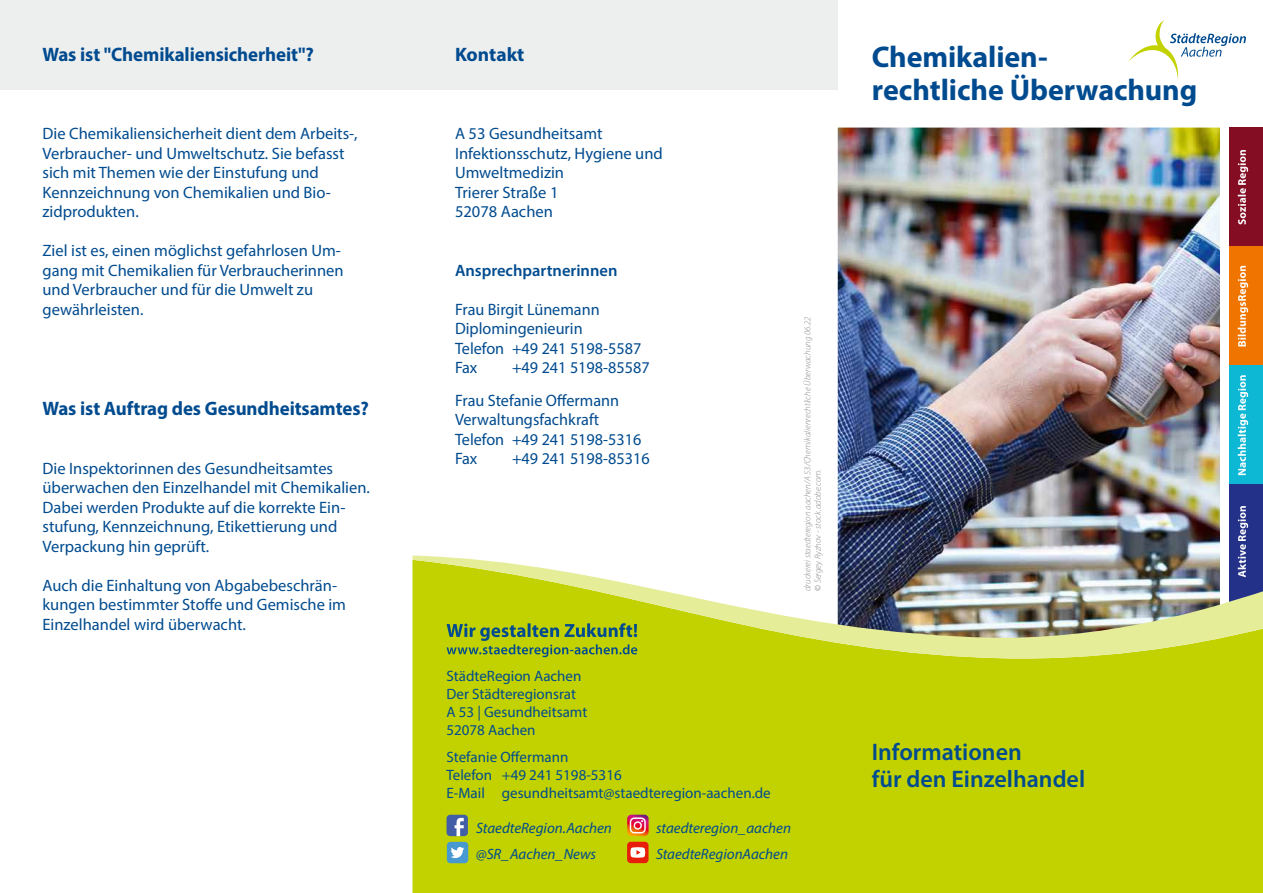
<style>
.page{position:relative;width:1263px;height:893px;background:#fff}
.page>*{position:absolute;margin:0;border:0;box-sizing:border-box;transform-origin:0 0}
.t1{font:700 30px "Myriad Pro";letter-spacing:-.005em;color:#004b8f}
.t2{font:600 24px "Myriad Pro";color:#004b8f}
.Fließ{font:700 19.5px "Myriad Pro";letter-spacing:-.005em;color:#004b8f}
.Fließ-2{font:16.5px/19.5px "Myriad Pro";color:#004b8f}
.t3{font:600 16.5px "Myriad Pro";color:#004b8f}
.t4{font:15px/18px "Myriad Pro";color:#004b8f}
.t5{font:italic 15px "Myriad Pro";color:#004b8f}
.t6{font:italic 300 9px/10.5px "Myriad Pro";color:#878988}
.s1{font-weight:400;font-style:normal}
</style>
<div class="page">
<div style="left:0;top:0;width:838px;height:89px;background:#edeeee"></div>
<div style="left:1229px;top:128px;width:34px;height:119px;background:#840c23"></div>
<svg style="left:1238px;top:150px;width:10px;height:74px"></svg>
<div style="left:1229px;top:247px;width:34px;height:119px;background:#f07500"></div>
<svg style="left:1238px;top:266px;width:10px;height:80px"></svg>
<div style="left:1229px;top:366px;width:34px;height:119px;background:#0db8d5"></div>
<svg style="left:1238px;top:375px;width:10px;height:100px"></svg>
<div style="left:1229px;top:485px;width:34px;height:119px;background:#233188"></div>
<svg style="left:1238px;top:506px;width:10px;height:49px"></svg>
<img style="left:838px;top:128px;width:382px;height:427px">
<div style="left:412px;top:659px;width:851px;height:234px;background:#c2d200"></div>
<img style="left:412px;top:555px;width:851px;height:104px">
<svg style="left:446px;top:623px;width:191px;height:34px;background:#8dad26"></svg>
<svg style="left:1128px;top:20px;width:118px;height:59px"></svg>
<svg style="left:446px;top:815px;width:22px;height:21px"></svg>
<svg style="left:627px;top:815px;width:22px;height:21px"></svg>
<div style="left:447px;top:842px;width:21px;height:21px;background:#4898d1;border-radius:4px"></div>
<svg style="left:451px;top:847px;width:13px;height:11px"></svg>
<div style="left:627px;top:842px;width:21px;height:21px;background:#e81d0b;border-radius:4px"></div>
<svg style="left:630px;top:847px;width:15px;height:11px"></svg>
<p class="Fließ" style="left:43px;top:42px;width:273px">Was ist "Chemikaliensicherheit"?</p>
<p class="Fließ-2" style="left:43px;top:124px;width:317px">Die Chemikaliensicherheit dient dem Arbeits-,<br>Verbraucher- und Umweltschutz. Sie befasst sich mit Themen wie der Einstufung und</p>
<p class="Fließ-2" style="left:43px;top:182px;width:290px">Kennzeichnung von Chemikalien und Bio&shy;zidprodukten.</p>
<p class="Fließ-2" style="left:43px;top:241px;width:303px">Ziel ist es, einen möglichst gefahrlosen Um&shy;gang mit Chemikalien für Verbraucherinnen und Verbraucher und für die Umwelt zu gewährleisten.</p>
<p class="Fließ" style="left:43px;top:396px;width:328px">Was ist Auftrag des Gesundheitsamtes?</p>
<p class="Fließ-2" style="left:43px;top:458px;width:292px">Die Inspektorinnen des Gesundheitsamtes</p>
<p class="Fließ-2" style="left:43px;top:478px;width:329px">überwachen den Einzelhandel mit Chemikalien.</p>
<p class="Fließ-2" style="left:43px;top:497px;width:304px">Dabei werden Produkte auf die korrekte Ein&shy;stufung, Kennzeichnung, Etikettierung und<br>Verpackung hin geprüft.</p>
<p class="Fließ-2" style="left:43px;top:575px;width:305px">Auch die Einhaltung von Abgabebeschrän&shy;kungen bestimmter Stoffe und Gemische im<br>Einzelhandel wird überwacht.</p>
<p class="Fließ" style="left:455px;top:42px;width:71px">Kontakt</p>
<p class="Fließ-2" style="left:455px;top:124px;width:149px">A 53 Gesundheitsamt</p>
<p class="Fließ-2" style="left:455px;top:143px;width:209px">Infektionsschutz, Hygiene und<br>Umweltmedizin</p>
<p class="Fließ-2" style="left:455px;top:182px;width:105px">Trierer Straße 1</p>
<p class="Fließ-2" style="left:455px;top:202px;width:99px">52078 Aachen</p>
<p class="t3" style="left:455px;top:260px;width:164px">Ansprechpartnerinnen</p>
<p class="Fließ-2" style="left:455px;top:299px;width:188px">Frau Birgit Lünemann<br>Diplomingenieurin<br>Telefon +49 241 5198-5587<br>Fax</p>
<p class="Fließ-2" style="left:512px;top:358px;width:139px">+49 241 5198-85587</p>
<p class="Fließ-2" style="left:455px;top:390px;width:188px">Frau Stefanie Offermann<br>Verwaltungsfachkraft<br>Telefon +49 241 5198-5316<br>Fax</p>
<p class="Fließ-2" style="left:512px;top:449px;width:139px">+49 241 5198-85316</p>
<p class="t6" style="left:802px;top:591px;width:276px;rotate:-90deg">druckerei staedteregion aachen/A 53/Chemikalienrechtliche Überwachung 06.22 <span class="s1">©</span> Sergey Ryzhov - stock.adobe.com.</p>
<p class="t4" style="left:446px;top:667px;width:142px">StädteRegion Aachen<br>Der Städteregionsrat<br>A 53 | Gesundheitsamt</p>
<p class="t4" style="left:446px;top:721px;width:91px">52078 Aachen</p>
<p class="t4" style="left:446px;top:747px;width:123px">Stefanie Offermann</p>
<p class="t4" style="left:446px;top:765px;width:177px">Telefon +49 241 5198-5316</p>
<p class="t4" style="left:446px;top:783px;width:326px">E-Mail gesundheitsamt@staedteregion-aachen.de</p>
<p class="t5" style="left:476px;top:818px;width:137px">StaedteRegion.Aachen</p>
<p class="t5" style="left:656px;top:818px;width:137px">staedteregion_aachen</p>
<p class="t5" style="left:476px;top:845px;width:121px">@SR_Aachen_News</p>
<p class="t5" style="left:656px;top:845px;width:133px">StaedteRegionAachen</p>
<p class="t1" style="left:872px;top:37px;width:177px">Chemikalien-</p>
<p class="t1" style="left:872px;top:70px;width:327px">rechtliche Überwachung</p>
<p class="t2" style="left:872px;top:737px;width:152px">Informationen</p>
<p class="t2" style="left:872px;top:764px;width:215px">für den Einzelhandel</p>
</div>
